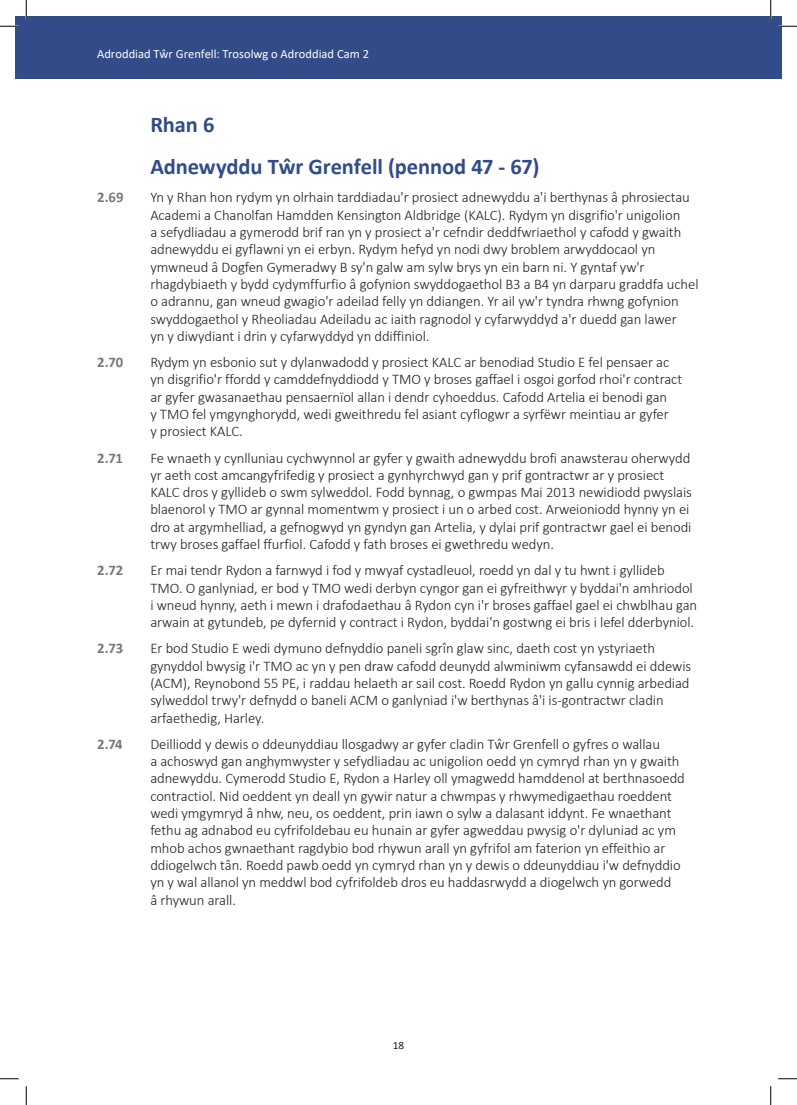
<style>
.page{position:relative;width:797px;height:1105px;background:#fff}
.page>*{position:absolute;margin:0;border:0;box-sizing:border-box;transform-origin:0 0}
.AHead{font:700 22.5px "Calibri";letter-spacing:-.005em;color:#314c88}
.t1{font:300 14.75px/17.4px "Calibri";letter-spacing:-.005em;color:#231f20}
.t2{font:700 14.75px "Calibri";letter-spacing:-.01em;color:#76787b}
.t3{font:12.5px "Calibri";color:#fff}
.t4{font:11.25px "Calibri";color:#231f20}
</style>
<div class="page">
<div style="left:16px;top:16px;width:754px;height:63px;background:#314c88"></div>
<div style="left:770px;top:16px;width:11px;height:63px;background:#314c88"></div>
<svg style="left:0;top:25px;width:19px;height:2px"></svg>
<svg style="left:778px;top:25px;width:19px;height:2px"></svg>
<svg style="left:0;top:1078px;width:19px;height:1px"></svg>
<svg style="left:778px;top:1078px;width:19px;height:1px"></svg>
<svg style="left:25px;top:0;width:2px;height:19px"></svg>
<svg style="left:25px;top:1086px;width:2px;height:19px"></svg>
<svg style="left:770px;top:0;width:1px;height:19px"></svg>
<svg style="left:770px;top:1086px;width:1px;height:19px"></svg>
<p class="t3" style="left:97px;top:45px;width:273px">Adroddiad Tŵr Grenfell: Trosolwg o Adroddiad Cam 2</p>
<h2 class="AHead" style="left:150px;top:108px;width:66px">Rhan 6</h2>
<h2 class="AHead" style="left:150px;top:151px;width:391px">Adnewyddu Tŵr Grenfell (pennod 47 - 67)</h2>
<p class="t2" style="left:97px;top:187px;width:28px">2.69</p>
<p class="t1" style="left:150px;top:189px;width:549px">Yn y Rhan hon rydym yn olrhain tarddiadau'r prosiect adnewyddu a'i berthynas â phrosiectau Academi a Chanolfan Hamdden Kensington Aldbridge (KALC). Rydym yn disgrifio'r unigolion<br>a sefydliadau a gymerodd brif ran yn y prosiect a'r cefndir deddfwriaethol y cafodd y gwaith adnewyddu ei gyflawni yn ei erbyn. Rydym hefyd yn nodi dwy broblem arwyddocaol yn ymwneud â Dogfen Gymeradwy B sy'n galw am sylw brys yn ein barn ni. Y gyntaf yw'r rhagdybiaeth y bydd cydymffurfio â gofynion swyddogaethol B3 a B4 yn darparu graddfa uchel o adrannu, gan wneud gwagio'r adeilad felly yn ddiangen. Yr ail yw'r tyndra rhwng gofynion swyddogaethol y Rheoliadau Adeiladu ac iaith ragnodol y cyfarwyddyd a'r duedd gan lawer<br>yn y diwydiant i drin y cyfarwyddyd yn ddiffiniol.</p>
<p class="t2" style="left:97px;top:352px;width:27px">2.70</p>
<p class="t1" style="left:150px;top:353px;width:533px">Rydym yn esbonio sut y dylanwadodd y prosiect KALC ar benodiad Studio E fel pensaer ac yn disgrifio'r ffordd y camddefnyddiodd y TMO y broses gaffael i osgoi gorfod rhoi'r contract ar gyfer gwasanaethau pensaernïol allan i dendr cyhoeddus. Cafodd Artelia ei benodi gan<br>y TMO fel ymgynghorydd, wedi gweithredu fel asiant cyflogwr a syrfëwr meintiau ar gyfer<br>y prosiect KALC.</p>
<p class="t2" style="left:97px;top:447px;width:27px">2.71</p>
<p class="t1" style="left:150px;top:449px;width:543px">Fe wnaeth y cynlluniau cychwynnol ar gyfer y gwaith adnewyddu brofi anawsterau oherwydd yr aeth cost amcangyfrifedig y prosiect a gynhyrchwyd gan y prif gontractwr ar y prosiect KALC dros y gyllideb o swm sylweddol. Fodd bynnag, o gwmpas Mai 2013 newidiodd pwyslais blaenorol y TMO ar gynnal momentwm y prosiect i un o arbed cost. Arweioniodd hynny yn ei dro at argymhelliad, a gefnogwyd yn gyndyn gan Artelia, y dylai prif gontractwr gael ei benodi trwy broses gaffael ffurfiol. Cafodd y fath broses ei gwethredu wedyn.</p>
<p class="t2" style="left:97px;top:560px;width:27px">2.72</p>
<p class="t1" style="left:150px;top:562px;width:548px">Er mai tendr Rydon a farnwyd i fod y mwyaf cystadleuol, roedd yn dal y tu hwnt i gyllideb TMO. O ganlyniad, er bod y TMO wedi derbyn cyngor gan ei gyfreithwyr y byddai'n amhriodol i wneud hynny, aeth i mewn i drafodaethau â Rydon cyn i'r broses gaffael gael ei chwblhau gan arwain at gytundeb, pe dyfernid y contract i Rydon, byddai'n gostwng ei bris i lefel dderbyniol.</p>
<p class="t2" style="left:97px;top:638px;width:27px">2.73</p>
<p class="t1" style="left:150px;top:640px;width:542px">Er bod Studio E wedi dymuno defnyddio paneli sgrîn glaw sinc, daeth cost yn ystyriaeth gynyddol bwysig i'r TMO ac yn y pen draw cafodd deunydd alwminiwm cyfansawdd ei ddewis (ACM), Reynobond 55 PE, i raddau helaeth ar sail cost. Roedd Rydon yn gallu cynnig arbediad sylweddol trwy'r defnydd o baneli ACM o ganlyniad i'w berthynas â'i is-gontractwr cladin arfaethedig, Harley.</p>
<p class="t2" style="left:97px;top:733px;width:27px">2.74</p>
<p class="t1" style="left:150px;top:735px;width:536px">Deilliodd y dewis o ddeunyddiau llosgadwy ar gyfer cladin Tŵr Grenfell o gyfres o wallau<br>a achoswyd gan anghymwyster y sefydliadau ac unigolion oedd yn cymryd rhan yn y gwaith adnewyddu. Cymerodd Studio E, Rydon a Harley oll ymagwedd hamddenol at berthnasoedd contractiol. Nid oeddent yn deall yn gywir natur a chwmpas y rhwymedigaethau roeddent wedi ymgymryd â nhw, neu, os oeddent, prin iawn o sylw a dalasant iddynt. Fe wnaethant fethu ag adnabod eu cyfrifoldebau eu hunain ar gyfer agweddau pwysig o'r dyluniad ac ym mhob achos gwnaethant ragdybio bod rhywun arall yn gyfrifol am faterion yn effeithio ar ddiogelwch tân. Roedd pawb oedd yn cymryd rhan yn y dewis o ddeunyddiau i'w defnyddio yn y wal allanol yn meddwl bod cyfrifoldeb dros eu haddasrwydd a diogelwch yn gorwedd<br>â rhywun arall.</p>
<p class="t4" style="left:393px;top:1037px;width:13px">18</p>
</div>
